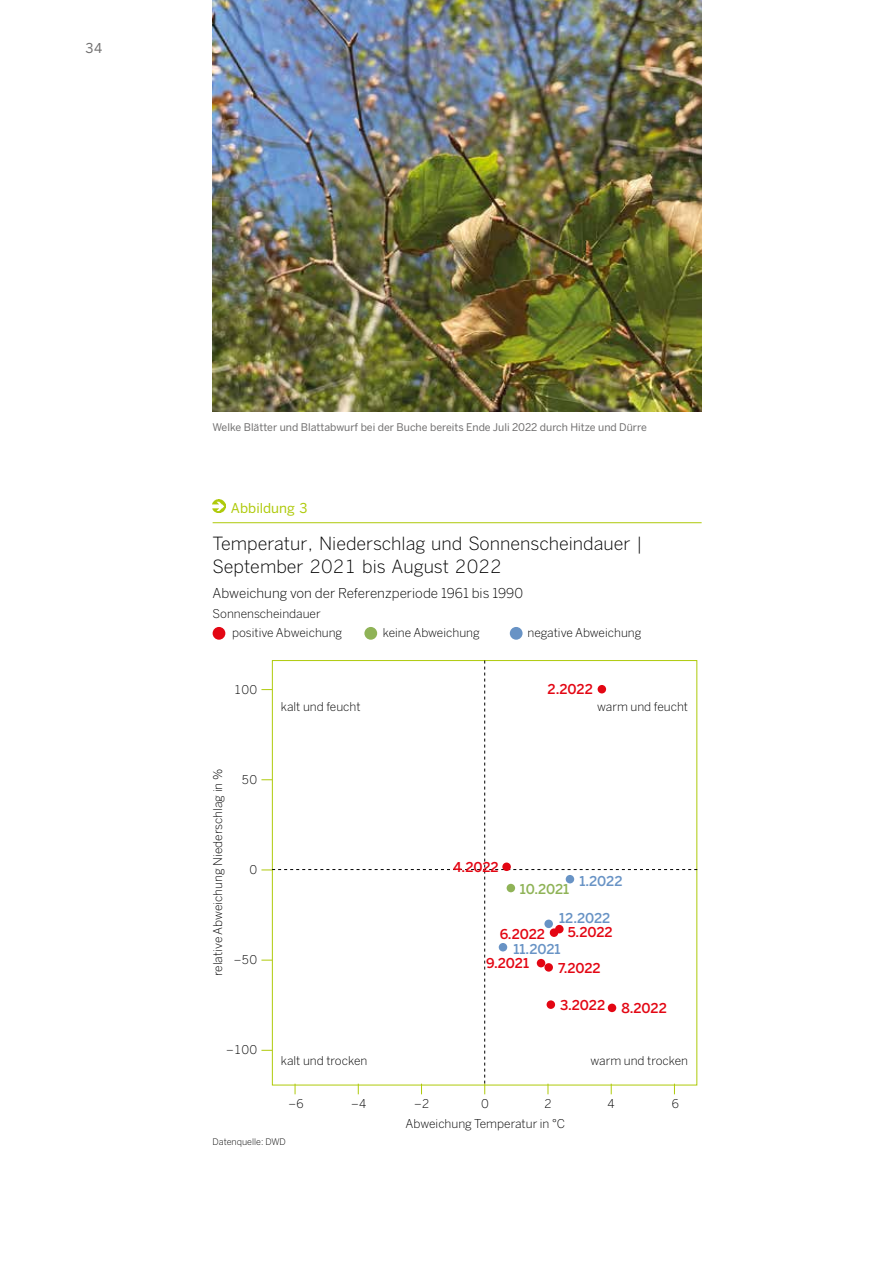
<style>
.page{position:relative;width:893px;height:1263px;background:#fff}
.page>*{position:absolute;margin:0;border:0;box-sizing:border-box;transform-origin:0 0}
.t1{font:300 18px/22.5px "Benton Sans";color:#000}
.t2{font:500 13.5px "Benton Sans";color:#e30613}
.t3{font:300 13.5px "Benton Sans";color:#000}
.t4{font:500 13.5px "Benton Sans";color:#6893c5}
.t5{font:13.5px "Benton Sans";color:#afca0b}
.t6{font:500 13.5px "Benton Sans";color:#8fb357}
.t7{font:13.5px "Benton Sans";color:#706f6f}
.t8{font:300 12px/19px "Benton Sans";color:#000}
.t9{font:10.5px "Benton Sans";color:#706f6f}
.t10{font:300 9px "Benton Sans";color:#000}
</style>
<div class="page">
<svg style="left:213px;top:500px;width:12px;height:13px"></svg>
<hr style="left:213px;top:522px;width:489px;height:1px;background:#afca0b">
<div style="left:213px;top:627px;width:12px;height:13px;background:#e30613;border-radius:50%"></div>
<div style="left:364px;top:627px;width:13px;height:13px;background:#8fb357;border-radius:50%"></div>
<div style="left:510px;top:627px;width:13px;height:13px;background:#6893c5;border-radius:50%"></div>
<svg style="left:261px;top:660px;width:436px;height:434px"></svg>
<div style="left:544px;top:963px;width:9px;height:9px;background:#e30613;border-radius:50%"></div>
<div style="left:502px;top:862px;width:9px;height:9px;background:#e30613;border-radius:50%"></div>
<div style="left:566px;top:875px;width:8px;height:8px;background:#6893c5;border-radius:50%"></div>
<div style="left:537px;top:959px;width:8px;height:8px;background:#e30613;border-radius:50%"></div>
<div style="left:550px;top:928px;width:8px;height:9px;background:#e30613;border-radius:50%"></div>
<div style="left:598px;top:685px;width:8px;height:8px;background:#e30613;border-radius:50%"></div>
<div style="left:547px;top:1000px;width:8px;height:9px;background:#e30613;border-radius:50%"></div>
<div style="left:608px;top:1003px;width:8px;height:9px;background:#e30613;border-radius:50%"></div>
<div style="left:555px;top:925px;width:9px;height:8px;background:#e30613;border-radius:50%"></div>
<div style="left:544px;top:919px;width:9px;height:9px;background:#6893c5;border-radius:50%"></div>
<div style="left:499px;top:943px;width:8px;height:8px;background:#6893c5;border-radius:50%"></div>
<div style="left:507px;top:884px;width:8px;height:8px;background:#8fb357;border-radius:50%"></div>
<img style="left:213px;top:0;width:489px;height:412px">
<p class="t7" style="left:85px;top:40px;width:19px">34</p>
<p class="t9" style="left:213px;top:421px;width:436px">Welke Blätter und Blattabwurf bei der Buche bereits Ende Juli 2022 durch Hitze und Dürre</p>
<p class="t5" style="left:231px;top:500px;width:78px">Abbildung 3</p>
<h1 class="t1" style="left:213px;top:532px;width:431px">Temperatur, Niederschlag und Sonnenscheindauer |<br>September 2021 bis August 2022</h1>
<p class="t3" style="left:213px;top:585px;width:312px">Abweichung von der Referenzperiode 1961 bis 1990</p>
<p class="t8" style="left:232px;top:604px;width:112px;text-indent:-20px">Sonnenscheindauer positive Abweichung</p>
<p class="t8" style="left:383px;top:623px;width:99px">keine Abweichung</p>
<p class="t8" style="left:528px;top:623px;width:115px">negative Abweichung</p>
<p class="t8" style="left:234px;top:680px;width:25px">100</p>
<p class="t8" style="left:208px;top:976px;width:209px;rotate:-90deg">relative Abweichung Niederschlag in %</p>
<p class="t8" style="left:242px;top:770px;width:17px">50</p>
<p class="t8" style="left:249px;top:860px;width:9px">0</p>
<p class="t8" style="left:234px;top:950px;width:25px">–50</p>
<p class="t8" style="left:226px;top:1040px;width:33px">–100</p>
<p class="t2" style="left:548px;top:681px;width:47px">2.2022</p>
<p class="t8" style="left:281px;top:697px;width:81px">kalt und feucht</p>
<p class="t8" style="left:597px;top:697px;width:92px">warm und feucht</p>
<p class="t2" style="left:453px;top:859px;width:47px">4.2022</p>
<p class="t6" style="left:520px;top:881px;width:51px">10.2021</p>
<p class="t4" style="left:579px;top:873px;width:45px">1.2022</p>
<p class="t4" style="left:559px;top:910px;width:53px">12.2022</p>
<p class="t4" style="left:513px;top:941px;width:49px">11.2021</p>
<p class="t2" style="left:568px;top:924px;width:46px">5.2022</p>
<p class="t2" style="left:500px;top:926px;width:47px">6.2022</p>
<p class="t2" style="left:486px;top:955px;width:44px">9.2021</p>
<p class="t2" style="left:558px;top:960px;width:44px">7.2022</p>
<p class="t2" style="left:560px;top:999px;width:108px">3.2022 8.2022</p>
<p class="t8" style="left:281px;top:1050px;width:88px">kalt und trocken</p>
<p class="t8" style="left:590px;top:1050px;width:99px">warm und trocken</p>
<p class="t8" style="left:288px;top:1094px;width:17px">–6</p>
<p class="t8" style="left:351px;top:1094px;width:17px">–4</p>
<p class="t8" style="left:414px;top:1094px;width:17px">–2</p>
<p class="t8" style="left:481px;top:1094px;width:9px">0</p>
<p class="t8" style="left:544px;top:1094px;width:9px">2</p>
<p class="t8" style="left:607px;top:1094px;width:9px">4</p>
<p class="t8" style="left:671px;top:1094px;width:9px">6</p>
<p class="t8" style="left:406px;top:1114px;width:161px">Abweichung Temperatur in °C</p>
<p class="t10" style="left:213px;top:1137px;width:75px">Datenquelle: DWD</p>
</div>
